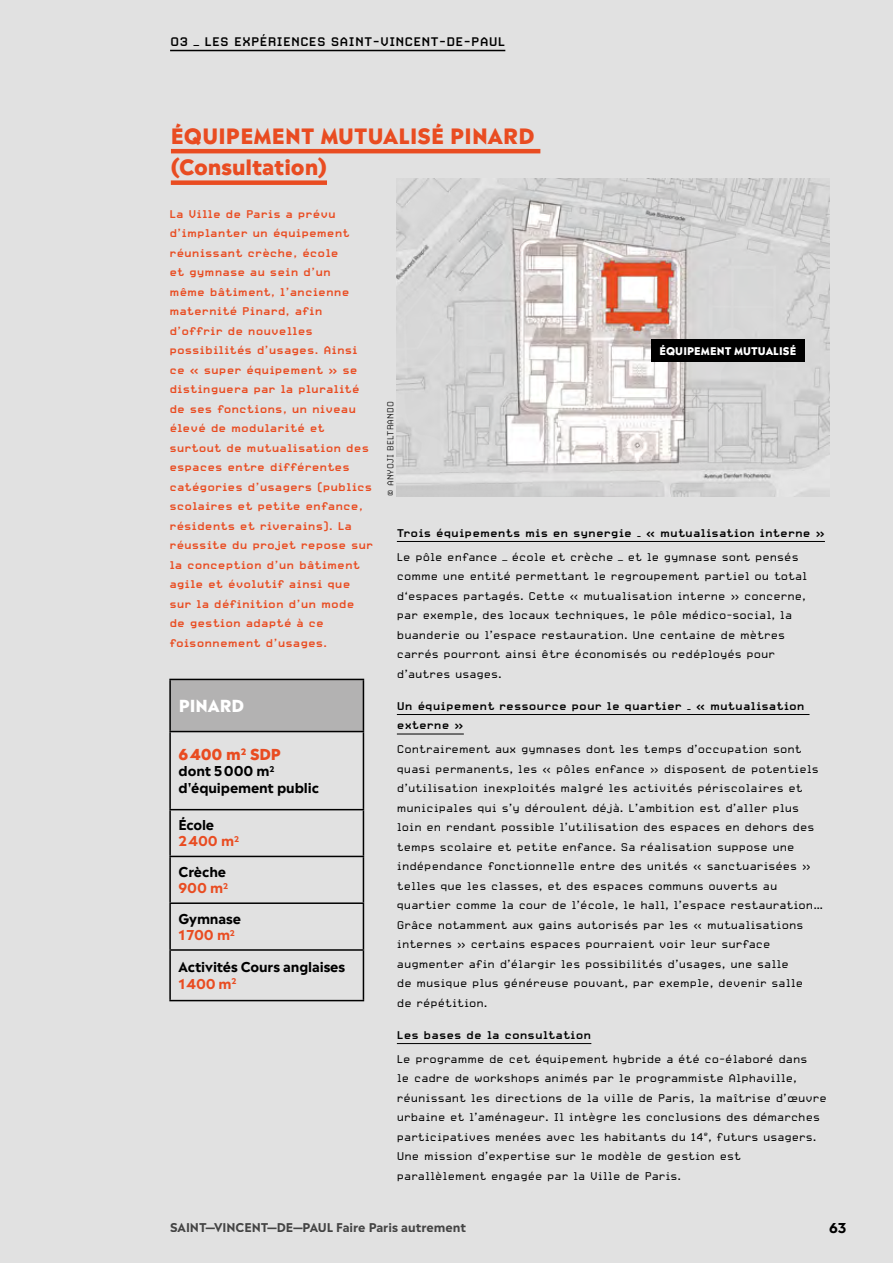
<style>
.page{position:relative;width:893px;height:1263px;background:#e1e1e1}
.page>*{position:absolute;margin:0;border:0;box-sizing:border-box;transform-origin:0 0}
.t1{font:800 21px/31.5px "Madera";letter-spacing:.005em;color:#e94c21}
.t2{font:800 16.5px "Madera";color:#fff}
.t3{font:700 15px "Carbon";color:#000}
.t4{font:800 15px "Madera";letter-spacing:-.01em;color:#e94c21}
.t5{font:13.5px/19.5px "Carbon";color:#000}
.t6{font:700 13.5px/19.5px "Carbon";color:#e94c21}
.t7{font:700 13.5px/19.5px "Carbon";color:#000}
.t8{font:700 13.5px/16.5px "Madera";letter-spacing:-.01em;color:#000}
.t9{font:700 12px "Madera";color:#000}
.t10{font:800 10.5px "Madera";letter-spacing:.01em;color:#fff}
.t11{font:100 10.5px "Carbon";color:#000}
.s1{color:#e94c21}
</style>
<div class="page">
<hr style="left:171px;top:149px;width:369px;height:4px;background:#e94c21">
<div style="left:171px;top:180px;width:156px;height:5px;background:#e94c21"></div>
<hr style="left:397px;top:541px;width:428px;height:1px;background:#000">
<hr style="left:397px;top:714px;width:412px;height:1px;background:#000">
<hr style="left:397px;top:734px;width:67px;height:1px;background:#000">
<hr style="left:397px;top:1043px;width:194px;height:1px;background:#000">
<hr style="left:170px;top:50px;width:335px;height:1px;background:#000">
<div style="left:170px;top:679px;width:193px;height:52px;background:#b3b2b2"></div>
<hr style="left:169px;top:732px;width:2px;height:77px;background:#000">
<hr style="left:363px;top:732px;width:1px;height:77px;background:#000">
<hr style="left:169px;top:809px;width:195px;height:1px;background:#000">
<hr style="left:169px;top:810px;width:2px;height:46px;background:#000">
<hr style="left:363px;top:810px;width:1px;height:46px;background:#000">
<hr style="left:169px;top:856px;width:195px;height:1px;background:#000">
<hr style="left:169px;top:857px;width:2px;height:45px;background:#000">
<hr style="left:363px;top:857px;width:1px;height:45px;background:#000">
<hr style="left:169px;top:902px;width:195px;height:2px;background:#000">
<hr style="left:169px;top:904px;width:2px;height:45px;background:#000">
<hr style="left:363px;top:904px;width:1px;height:45px;background:#000">
<hr style="left:169px;top:949px;width:195px;height:2px;background:#000">
<hr style="left:169px;top:951px;width:2px;height:49px;background:#000">
<hr style="left:363px;top:951px;width:1px;height:49px;background:#000">
<hr style="left:169px;top:1000px;width:195px;height:1px;background:#000">
<hr style="left:169px;top:679px;width:195px;height:1px;background:#000">
<hr style="left:169px;top:680px;width:2px;height:51px;background:#000">
<hr style="left:363px;top:680px;width:1px;height:51px;background:#000">
<hr style="left:169px;top:731px;width:195px;height:1px;background:#000">
<img style="left:397px;top:179px;width:432px;height:317px">
<div style="left:652px;top:340px;width:153px;height:22px;background:#000"></div>
<p class="t3" style="left:170px;top:34px;width:337px">O3 — LES EXPÉRIENCES SAINT-VINCENT-DE-PAUL</p>
<h1 class="t1" style="left:171px;top:117px;width:365px">ÉQUIPEMENT MUTUALISÉ PINARD (Consultation)</h1>
<p class="t6" style="left:169px;top:204px;width:205px">La Ville de Paris a prévu d’implanter un équipement réunissant crèche, école<br>et gymnase au sein d’un<br>même bâtiment, l’ancienne maternité Pinard, afin d’offrir de nouvelles possibilités d’usages. Ainsi ce « super équipement » se distinguera par la pluralité de ses fonctions, un niveau élevé de modularité et surtout de mutualisation des espaces entre différentes catégories d’usagers (publics scolaires et petite enfance, résidents et riverains). La réussite du projet repose sur la conception d’un bâtiment agile et évolutif ainsi que sur la définition d’un mode de gestion adapté à ce foisonnement d’usages.</p>
<p class="t10" style="left:660px;top:341px;width:138px">ÉQUIPEMENT MUTUALISÉ</p>
<p class="t11" style="left:385px;top:496px;width:96px;rotate:-90deg">© ANYOJI BELTRANDO</p>
<p class="t7" style="left:397px;top:523px;width:430px">Trois équipements mis en synergie – « mutualisation interne »</p>
<p class="t5" style="left:397px;top:547px;width:412px">Le pôle enfance — école et crèche — et le gymnase sont pensés comme une entité permettant le regroupement partiel ou total d‘espaces partagés. Cette « mutualisation interne » concerne, par exemple, des locaux techniques, le pôle médico-social, la buanderie ou l’espace restauration. Une centaine de mètres carrés pourront ainsi être économisés ou redéployés pour d’autres usages.</p>
<p class="t7" style="left:397px;top:696px;width:409px">Un équipement ressource pour le quartier – « mutualisation externe »</p>
<p class="t5" style="left:397px;top:739px;width:428px">Contrairement aux gymnases dont les temps d’occupation sont quasi permanents, les « pôles enfance » disposent de potentiels d’utilisation inexploités malgré les activités périscolaires et municipales qui s’y déroulent déjà. L’ambition est d’aller plus loin en rendant possible l’utilisation des espaces en dehors des temps scolaire et petite enfance. Sa réalisation suppose une indépendance fonctionnelle entre des unités « sanctuarisées » telles que les classes, et des espaces communs ouverts au quartier comme la cour de l’école, le hall, l’espace restauration… Grâce notamment aux gains autorisés par les « mutualisations internes » certains espaces pourraient voir leur surface augmenter afin d’élargir les possibilités d’usages, une salle<br>de musique plus généreuse pouvant, par exemple, devenir salle<br>de répétition.</p>
<p class="t7" style="left:397px;top:1025px;width:196px">Les bases de la consultation</p>
<p class="t5" style="left:397px;top:1049px;width:431px">Le programme de cet équipement hybride a été co-élaboré dans<br>le cadre de workshops animés par le programmiste Alphaville, réunissant les directions de la ville de Paris, la maîtrise d’œuvre urbaine et l’aménageur. Il intègre les conclusions des démarches participatives menées avec les habitants du 14<sup>e</sup>, futurs usagers.<br>Une mission d’expertise sur le modèle de gestion est parallèlement engagée par la Ville de Paris.</p>
<p class="t2" style="left:179px;top:691px;width:67px">PINARD</p>
<p class="t4" style="left:179px;top:741px;width:104px">6400 m<sup>2</sup> SDP</p>
<p class="t8" style="left:179px;top:761px;width:142px">dont 5000 m<sup>2 </sup>d'équipement public</p>
<p class="t8" style="left:179px;top:815px;width:62px">École<br><span class="s1">2400 m</span><sup>2</sup></p>
<p class="t8" style="left:179px;top:862px;width:51px">Crèche<br><span class="s1">900 m</span><sup>2</sup></p>
<p class="t8" style="left:179px;top:908px;width:64px">Gymnase<br><span class="s1">1700 m</span><sup>2</sup></p>
<p class="t8" style="left:179px;top:957px;width:168px">Activités Cours anglaises<br><span class="s1">1400 m</span><sup>2</sup></p>
<p class="t9" style="left:170px;top:1217px;width:297px">SAINT—VINCENT—DE—PAUL Faire Paris autrement</p>
<p class="t8" style="left:829px;top:1218px;width:19px">63</p>
</div>
